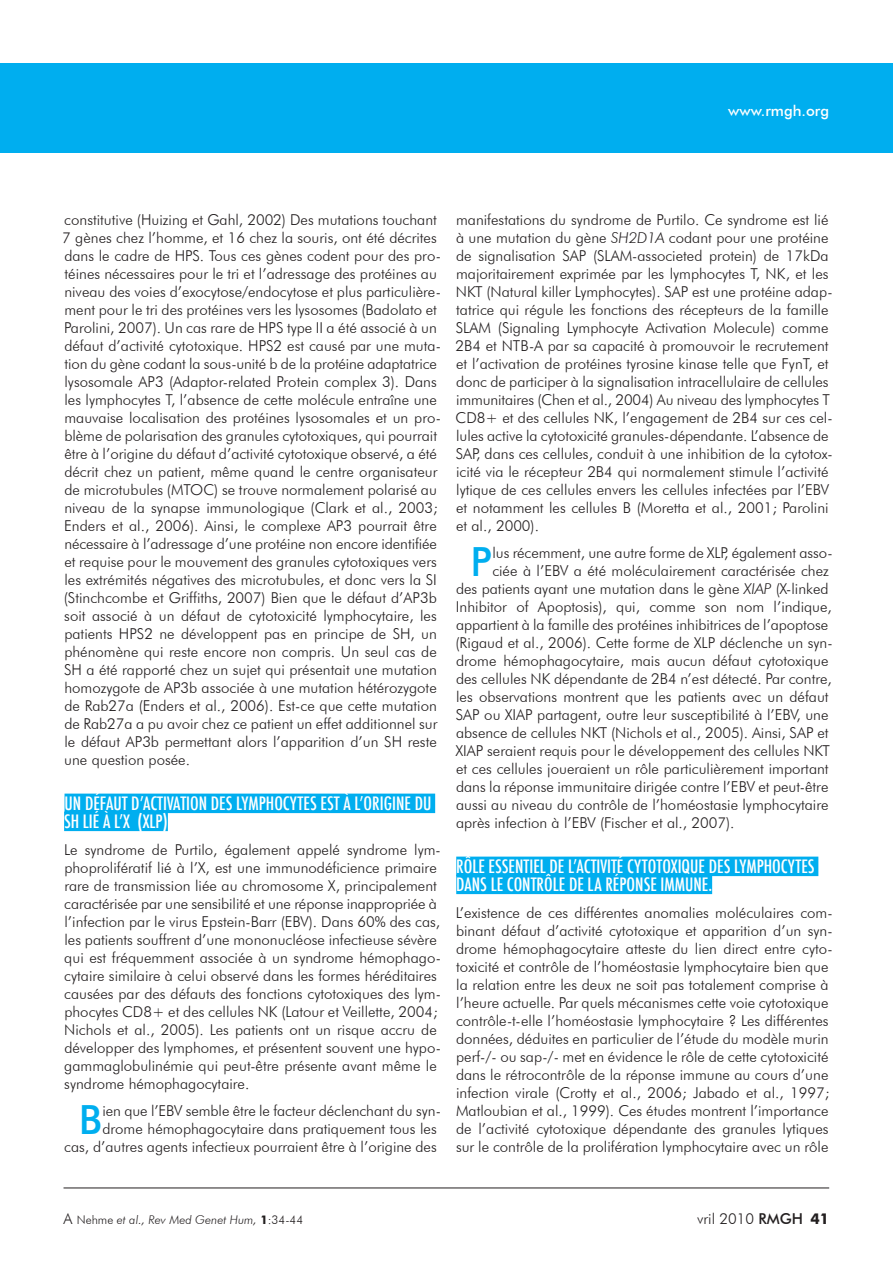
<style>
.page{position:relative;width:893px;height:1263px;background:#fff}
.page>*{position:absolute;margin:0;border:0;box-sizing:border-box;transform-origin:0 0}
.t1{font:500 40.2px "Futura BT";color:#00aeef}
.t2{font:500 condensed 18px/18px "Futura";color:#fff}
.t3{font:300 15px/18px "Futura BT";color:#231f20}
.t4{font:500 15px "Futura BT";color:#fff}
.t5{font:italic 300 12px "Futura BT";color:#231f20}
.s1{font-style:italic}
.s2{font-style:normal;font-size:15px}
.s3{font-style:normal}
.s4{font-weight:700;font-style:normal}
.s5{font-weight:500}
.s6{font-weight:700}
</style>
<div class="page">
<hr style="left:64px;top:1188px;width:765px;height:1px;background:#231f20">
<div style="left:0;top:64px;width:893px;height:89px;background:#00aeef"></div>
<div style="left:65px;top:794px;width:370px;height:19px;background:#00aeef"></div>
<div style="left:64px;top:812px;width:104px;height:19px;background:#00aeef"></div>
<div style="left:456px;top:857px;width:362px;height:19px;background:#00aeef"></div>
<div style="left:456px;top:875px;width:256px;height:19px;background:#00aeef"></div>
<p class="t4" style="left:728px;top:102px;width:102px">www.rmgh.org</p>
<p class="t3" style="left:62px;top:211px;width:380px">constitutive (Huizing et Gahl, 2002) Des mutations touchant 7 gènes chez l’homme, et 16 chez la souris, ont été décrites dans le cadre de HPS. Tous ces gènes codent pour des pro&shy;téines nécessaires pour le tri et l’adressage des protéines au niveau des voies d’exocytose/endocytose et plus particulière&shy;ment pour le tri des protéines vers les lysosomes (Badolato et Parolini, 2007). Un cas rare de HPS type II a été associé à un défaut d’activité cytotoxique. HPS2 est causé par une muta&shy;tion du gène codant la sous-unité b de la protéine adaptatrice lysosomale AP3 (Adaptor-related Protein complex 3). Dans les lymphocytes T, l’absence de cette molécule entraîne une mauvaise localisation des protéines lysosomales et un pro&shy;blème de polarisation des granules cytotoxiques, qui pourrait être à l’origine du défaut d’activité cytotoxique observé, a été décrit chez un patient, même quand le centre organisateur de microtubules (MTOC) se trouve normalement polarisé au niveau de la synapse immunologique (Clark et al., 2003; Enders et al., 2006). Ainsi, le complexe AP3 pourrait être nécessaire à l’adressage d’une protéine non encore identifiée et requise pour le mouvement des granules cytotoxiques vers les extrémités négatives des microtubules, et donc vers la SI (Stinchcombe et Griffiths, 2007) Bien que le défaut d’AP3b soit associé à un défaut de cytotoxicité lymphocytaire, les patients HPS2 ne développent pas en principe de SH, un phénomène qui reste encore non compris. Un seul cas de SH a été rapporté chez un sujet qui présentait une mutation homozygote de AP3b associée à une mutation hétérozygote de Rab27a (Enders et al., 2006). Est-ce que cette mutation de Rab27a a pu avoir chez ce patient un effet additionnel sur le défaut AP3b permettant alors l’apparition d’un SH reste une question posée.</p>
<p class="t2" style="left:64px;top:794px;width:369px">UN DÉFAUT D’ACTIVATION DES LYMPHOCYTES EST À L’ORIGINE DU<br>SH LIÉ À L’X (XLP)</p>
<p class="t3" style="left:64px;top:841px;width:378px">Le syndrome de Purtilo, également appelé syndrome lym&shy;phoprolifératif lié à l’X, est une immunodéficience primaire rare de transmission liée au chromosome X, principalement caractérisée par une sensibilité et une réponse inappropriée à l’infection par le virus Epstein-Barr (EBV). Dans 60% des cas, les patients souffrent d’une mononucléose infectieuse sévère qui est fréquemment associée à un syndrome hémophago&shy;cytaire similaire à celui observé dans les formes héréditaires causées par des défauts des fonctions cytotoxiques des lym&shy;phocytes CD8+ et des cellules NK (Latour et Veillette, 2004; Nichols et al., 2005). Les patients ont un risque accru de développer des lymphomes, et présentent souvent une hypo&shy;gammaglobulinémie qui peut-être présente avant même le syndrome hémophagocytaire.</p>
<h1 class="t1" style="left:79px;top:1095px;width:25px">B</h1>
<p class="t3" style="left:64px;top:1102px;width:378px;text-align:right">ien que l’EBV semble être le facteur déclenchant du syn&shy;drome hémophagocytaire dans pratiquement tous les<br>cas, d’autres agents infectieux pourraient être à l’origine des</p>
<p class="t3" style="left:455px;top:211px;width:379px">manifestations du syndrome de Purtilo. Ce syndrome est lié à une mutation du gène <span class="s1">SH2D1A</span> codant pour une protéine de signalisation SAP (SLAM-associeted protein) de 17kDa majoritairement exprimée par les lymphocytes T, NK, et les NKT (Natural killer Lymphocytes). SAP est une protéine adap&shy;tatrice qui régule les fonctions des récepteurs de la famille SLAM (Signaling Lymphocyte Activation Molecule) comme 2B4 et NTB-A par sa capacité à promouvoir le recrutement et l’activation de protéines tyrosine kinase telle que FynT, et donc de participer à la signalisation intracellulaire de cellules immunitaires (Chen et al., 2004) Au niveau des lymphocytes T CD8+ et des cellules NK, l’engagement de 2B4 sur ces cel&shy;lules active la cytotoxicité granules-dépendante. L’absence de SAP, dans ces cellules, conduit à une inhibition de la cytotox&shy;icité via le récepteur 2B4 qui normalement stimule l’activité lytique de ces cellules envers les cellules infectées par l’EBV et notamment les cellules B (Moretta et al., 2001; Parolini et al., 2000).</p>
<h1 class="t1" style="left:470px;top:537px;width:23px">P</h1>
<p class="t3" style="left:493px;top:544px;width:342px">lus récemment, une autre forme de XLP, également asso-</p>
<p class="t3" style="left:492px;top:562px;width:338px">ciée à l’EBV a été moléculairement caractérisée chez</p>
<p class="t3" style="left:456px;top:580px;width:374px">des patients ayant une mutation dans le gène <span class="s1">XIAP</span> (X-linked</p>
<p class="t3" style="left:456px;top:598px;width:377px">Inhibitor of Apoptosis), qui, comme son nom l’indique,</p>
<p class="t3" style="left:456px;top:616px;width:374px">appartient à la famille des protéines inhibitrices de l’apoptose</p>
<p class="t3" style="left:455px;top:634px;width:379px">(Rigaud et al., 2006). Cette forme de XLP déclenche un syn-</p>
<p class="t3" style="left:456px;top:652px;width:374px">drome hémophagocytaire, mais aucun défaut cytotoxique</p>
<p class="t3" style="left:456px;top:670px;width:377px">des cellules NK dépendante de 2B4 n’est détecté. Par contre,</p>
<p class="t3" style="left:456px;top:688px;width:374px">les observations montrent que les patients avec un défaut</p>
<p class="t3" style="left:456px;top:706px;width:374px">SAP ou XIAP partagent, outre leur susceptibilité à l’EBV, une</p>
<p class="t3" style="left:456px;top:724px;width:374px">absence de cellules NKT (Nichols et al., 2005). Ainsi, SAP et</p>
<p class="t3" style="left:456px;top:742px;width:376px">XIAP seraient requis pour le développement des cellules NKT</p>
<p class="t3" style="left:456px;top:760px;width:374px">et ces cellules joueraient un rôle particulièrement important</p>
<p class="t3" style="left:456px;top:778px;width:374px">dans la réponse immunitaire dirigée contre l’EBV et peut-être</p>
<p class="t3" style="left:456px;top:796px;width:374px">aussi au niveau du contrôle de l’homéostasie lymphocytaire</p>
<p class="t3" style="left:456px;top:814px;width:280px">après infection à l’EBV (Fischer et al., 2007).</p>
<p class="t2" style="left:456px;top:857px;width:360px">RÔLE ESSENTIEL DE L’ACTIVITÉ CYTOTOXIQUE DES LYMPHOCYTES<br>DANS LE CONTRÔLE DE LA RÉPONSE IMMUNE.</p>
<p class="t3" style="left:456px;top:904px;width:378px">L’existence de ces différentes anomalies moléculaires com&shy;binant défaut d’activité cytotoxique et apparition d’un syn&shy;drome hémophagocytaire atteste du lien direct entre cyto&shy;toxicité et contrôle de l’homéostasie lymphocytaire bien que la relation entre les deux ne soit pas totalement comprise à l’heure actuelle. Par quels mécanismes cette voie cytotoxique contrôle-t-elle l’homéostasie lymphocytaire ? Les différentes données, déduites en particulier de l’étude du modèle murin perf-/- ou sap-/- met en évidence le rôle de cette cytotoxicité dans le rétrocontrôle de la réponse immune au cours d’une infection virale (Crotty et al., 2006; Jabado et al., 1997; Matloubian et al., 1999). Ces études montrent l’importance de l’activité cytotoxique dépendante des granules lytiques sur le contrôle de la prolifération lymphocytaire avec un rôle</p>
<p class="t5" style="left:64px;top:1212px;width:241px"><span class="s2">A</span> <span class="s3">Nehme</span> et al., Rev Med Genet Hum, <span class="s4">1</span><span class="s3">:34-44</span></p>
<p class="t3" style="left:697px;top:1210px;width:134px">vril 2010 <span class="s5">RMGH</span> <span class="s6">41</span></p>
</div>
